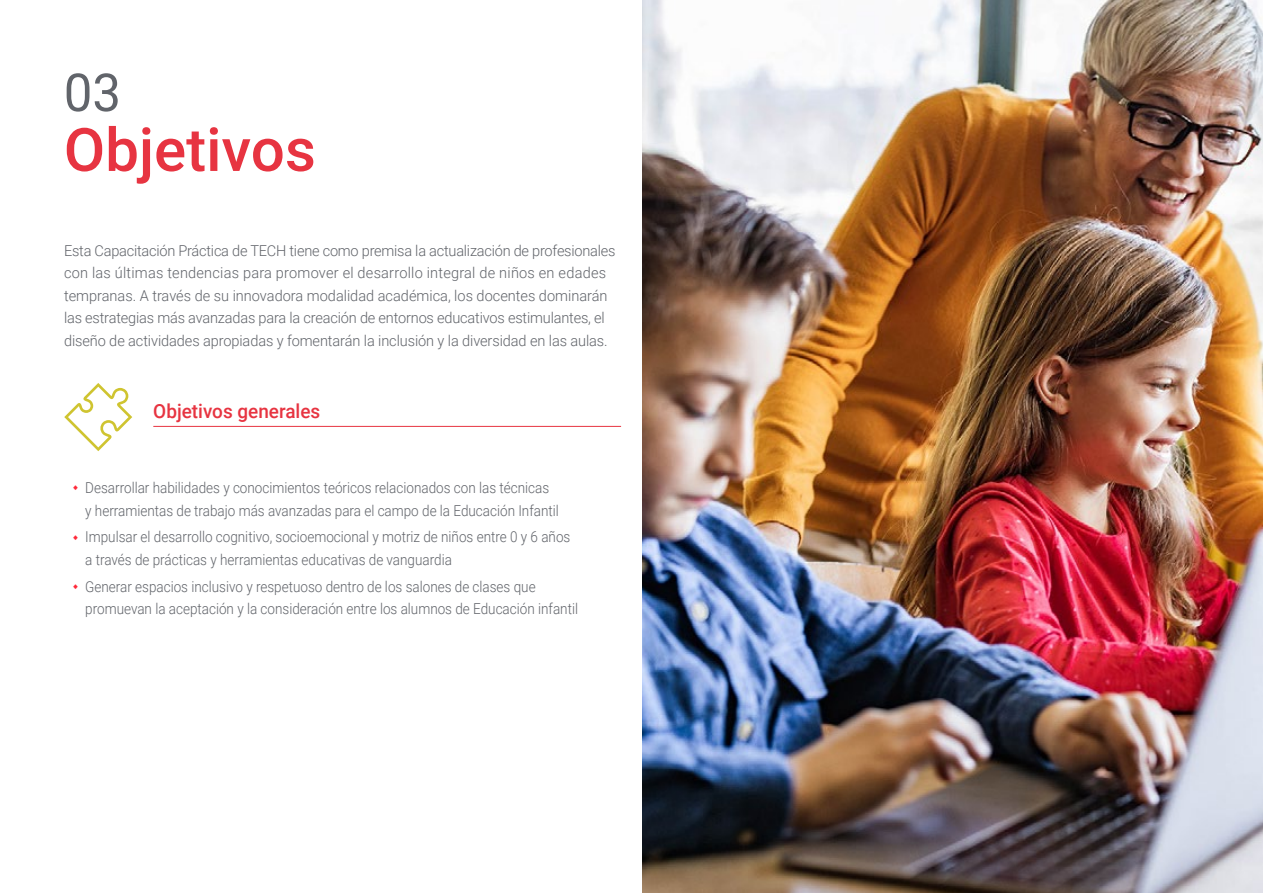
<style>
.page{position:relative;width:1263px;height:893px;background:#fff}
.page>*{position:absolute;margin:0;border:0;box-sizing:border-box;transform-origin:0 0}
.t1{font:500 60px "Roboto";color:#e73441}
.t2{font:52.5px "Roboto";color:#61646a}
.t3{font:500 19.5px "Roboto";color:#e73441}
.t4{font:300 15px/22.5px "Roboto";color:#61646a;scale:.9 1}
.t5{font:300 15px/22.5px "Roboto";color:#61646a}
</style>
<div class="page">
<img style="left:642px;top:0;width:621px;height:893px">
<hr style="left:153px;top:426px;width:468px;height:1px;background:#e73441">
<svg style="left:64px;top:383px;width:68px;height:68px"></svg>
<h2 class="t2" style="left:64px;top:56px;width:59px">03</h2>
<h1 class="t1" style="left:64px;top:108px;width:254px">Objetivos</h1>
<p class="t5" style="left:64px;top:239px;width:553px">Esta Capacitación Práctica de TECH tiene como premisa la actualización de profesionales con las últimas tendencias para promover el desarrollo integral de niños en edades tempranas. A través de su innovadora modalidad académica, los docentes dominarán las estrategias más avanzadas para la creación de entornos educativos estimulantes, el diseño de actividades apropiadas y fomentarán la inclusión y la diversidad en las aulas.</p>
<h3 class="t3" style="left:153px;top:397px;width:169px">Objetivos generales</h3>
<p class="t4" style="left:85px;top:476px;width:528px">Desarrollar habilidades y conocimientos teóricos relacionados con las técnicas y herramientas de trabajo más avanzadas para el campo de la Educación Infantil</p>
<p class="t4" style="left:85px;top:525px;width:540px">Impulsar el desarrollo cognitivo, socioemocional y motriz de niños entre 0 y 6 años a través de prácticas y herramientas educativas de vanguardia</p>
<p class="t4" style="left:85px;top:575px;width:549px">Generar espacios inclusivo y respetuoso dentro de los salones de clases que promuevan la aceptación y la consideración entre los alumnos de Educación infantil</p>
</div>
